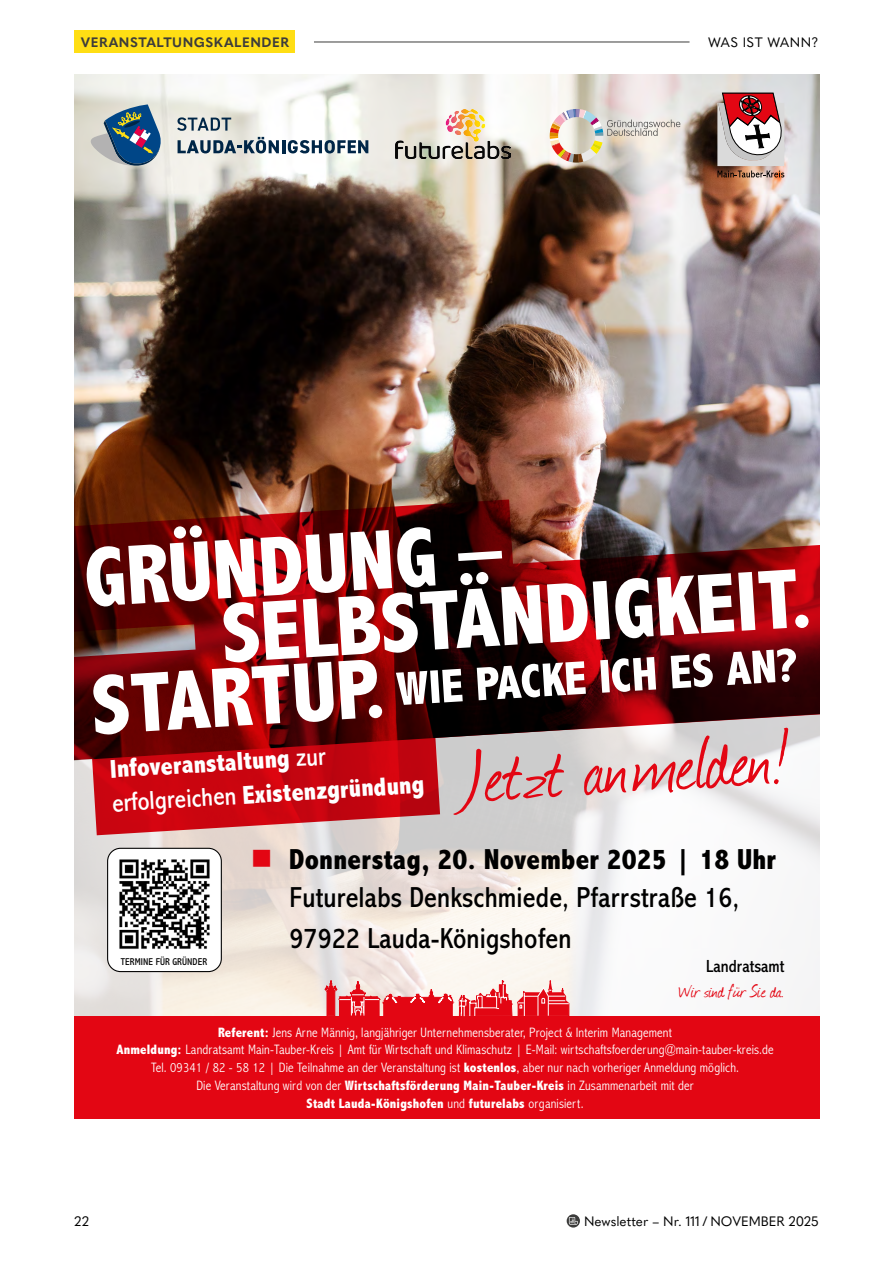
<style>
.page{position:relative;width:893px;height:1263px;background:#fff}
.page>*{position:absolute;margin:0;border:0;box-sizing:border-box;transform-origin:0 0}
.t1{font:800 condensed 85.35px "Abadi MT Pro";color:#fff}
.t2{font:84.9px "Journal";color:#e30613}
.t3{font:800 condensed 47.85px "Abadi MT Pro";color:#fff}
.t4{font:condensed 29.25px/39.8px "Abadi MT Pro";letter-spacing:.005em;color:#000}
.t5{font:800 condensed 26.1px/32.8px "Abadi MT Pro";color:#fff}
.t6{font:21.3px "Journal";color:#e30613}
.t7{font:condensed 17.7px "Abadi MT Pro";color:#000}
.t8{font:300 condensed 13.65px/17.7px "Abadi MT Pro";letter-spacing:.01em;color:#fff;text-align:center}
.t9{font:13.5px "Quasimoda";color:#000}
.t10{font:700 13.5px "Quasimoda";letter-spacing:.04em;color:#3c3c3b}
.t11{font:13.5px "Quasimoda";letter-spacing:.04em;color:#000}
.t12{font:condensed 10.05px "Abadi MT Pro";letter-spacing:.01em;color:#000}
.s1{font-weight:400}
.s2{color:#e30613}
.s3{font-weight:800}
</style>
<div class="page">
<img style="left:74px;top:74px;width:745px;height:425px">
<svg style="left:74px;top:835px;width:745px;height:181px"></svg>
<svg style="left:74px;top:499px;width:745px;height:336px;background:#823436"></svg>
<div style="left:74px;top:1016px;width:745px;height:102px;background:#e30613"></div>
<svg style="left:325px;top:969px;width:128px;height:47px"></svg>
<svg style="left:459px;top:980px;width:110px;height:36px"></svg>
<div style="left:108px;top:848px;width:113px;height:123px;background:#fff;border-radius:13px"></div>
<div style="left:107px;top:848px;width:115px;height:124px;border:1px solid #000;border-radius:13px"></div>
<img style="left:119px;top:859px;width:91px;height:90px">
<svg style="left:717px;top:92px;width:68px;height:85px"></svg>
<img style="left:396px;top:109px;width:114px;height:49px">
<svg style="left:177px;top:117px;width:54px;height:14px"></svg>
<svg style="left:178px;top:137px;width:190px;height:16px"></svg>
<svg style="left:87px;top:104px;width:77px;height:64px;background:#8295a4"></svg>
<img style="left:550px;top:109px;width:130px;height:54px">
<div style="left:74px;top:31px;width:221px;height:22px;background:#ffde14"></div>
<hr style="left:314px;top:42px;width:375px;height:1px;background:#3c3c3b">
<svg style="left:567px;top:1214px;width:13px;height:13px"></svg>
<svg style="left:569px;top:1217px;width:9px;height:8px"></svg>
<p class="t10" style="left:81px;top:32px;width:210px">VERANSTALTUNGSKALENDER</p>
<p class="t11" style="left:708px;top:32px;width:112px">WAS IST WANN?</p>
<h1 class="t1" style="left:80px;top:533px;width:420px;rotate:-4deg">GRÜNDUNG –</h1>
<h1 class="t1" style="left:218px;top:590px;width:594px;rotate:-4deg">SELBSTÄNDIGKEIT .</h1>
<h1 class="t1" style="left:88px;top:660px;width:297px;rotate:-4deg">STARTUP.</h1>
<h3 class="t3" style="left:395px;top:661px;width:404px;rotate:-3deg">WIE PACKE ICH ES AN?</h3>
<h2 class="t2" style="left:460px;top:721px;width:326px;rotate:-4deg">Jetzt anmelden!</h2>
<h3 class="t5" style="left:109px;top:752px;width:314px;rotate:-3deg">Infoveranstaltung <span class="s1">zur erfolgreichen</span> Existenzgründung</h3>
<h3 class="t4" style="left:290px;top:840px;width:488px;text-indent:-39px"><span class="s2">■</span> <span class="s3">Donnerstag, 20. November 2025 | 18 Uhr<br></span>Futurelabs Denkschmiede, Pfarrstraße 16,<br>97922 Lauda-Königshofen</h3>
<p class="t12" style="left:121px;top:956px;width:88px">TERMINE FÜR GRÜNDER</p>
<p class="t7" style="left:706px;top:956px;width:80px">Landratsamt</p>
<h3 class="t6" style="left:679px;top:976px;width:107px">Wir sind für Sie da.</h3>
<p class="t8" style="left:116px;top:1024px;width:659px"><span class="s3">Referent:</span> Jens Arne Männig, langjähriger Unternehmensberater, Project &amp; Interim Management<br><span class="s3">Anmeldung:</span> Landratsamt Main-Tauber-Kreis | Amt für Wirtschaft und Klimaschutz | E-Mail: wirtschaftsfoerderung@main-tauber-kreis.de Tel. 09341 / 82 - 58 12 | Die Teilnahme an der Veranstaltung ist <span class="s3">kostenlos</span>, aber nur nach vorheriger Anmeldung möglich.<br>Die Veranstaltung wird von der <span class="s3">Wirtschaftsförderung Main-Tauber-Kreis</span> in Zusammenarbeit mit der<br><span class="s3">Stadt Lauda-Königshofen</span> und <span class="s3">futurelabs</span> organisiert.</p>
<p class="t9" style="left:74px;top:1211px;width:16px">22</p>
<p class="t9" style="left:584px;top:1211px;width:236px">Newsletter – Nr. 111 / NOVEMBER 2025</p>
</div>
